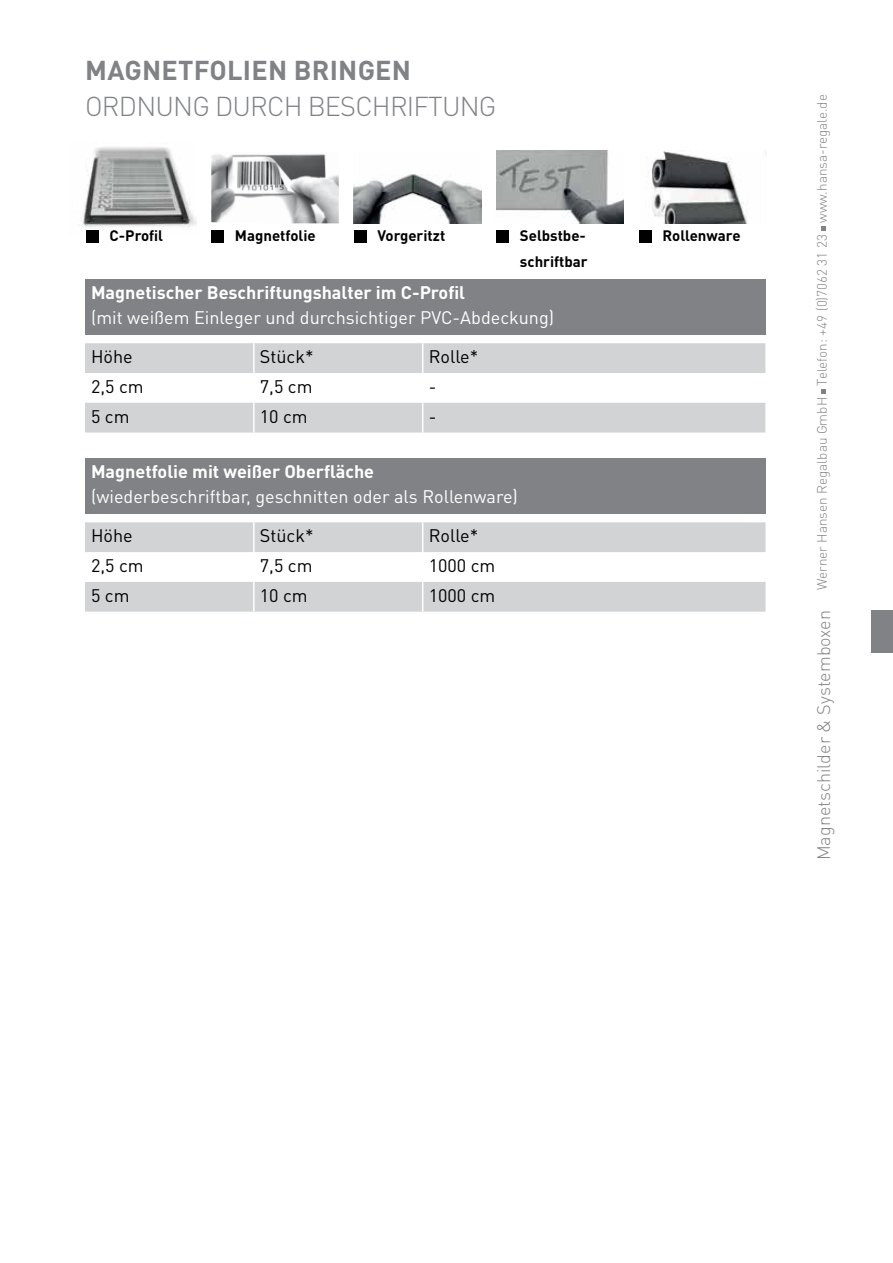
<style>
.page{position:relative;width:893px;height:1263px;background:#fff}
.page>*{position:absolute;margin:0;border:0;box-sizing:border-box;transform-origin:0 0}
.t1{font:300 27px "DIN Pro";letter-spacing:-.03em;color:#808285}
.t2{font:700 27px "DIN Pro";letter-spacing:.01em;color:#808285}
.t3{font:18px "DIN Pro";color:#fff}
.t4{font:18px "DIN Pro";color:#000}
.t5{font:700 18px "DIN Pro";color:#fff}
.t6{font:300 18px "DIN Pro";color:#808285}
.t7{font:700 15px/25.5px "DIN Pro";color:#000}
.t8{font:300 13.5px "DIN Pro";color:#808285}
</style>
<div class="page">
<div style="left:872px;top:610px;width:21px;height:43px;background:#808285"></div>
<svg style="left:821px;top:389px;width:4px;height:4px"></svg>
<svg style="left:821px;top:226px;width:4px;height:5px"></svg>
<img style="left:81px;top:147px;width:115px;height:81px">
<div style="left:85px;top:279px;width:680px;height:55px;background:#808285"></div>
<svg style="left:85px;top:343px;width:680px;height:89px;fill:#d1d3d4"></svg>
<hr style="left:253px;top:343px;width:2px;height:30px;background:#fff">
<hr style="left:422px;top:343px;width:1px;height:30px;background:#fff">
<hr style="left:253px;top:373px;width:2px;height:30px;background:#fff">
<hr style="left:422px;top:373px;width:1px;height:30px;background:#fff">
<hr style="left:253px;top:403px;width:2px;height:29px;background:#fff">
<svg style="left:422px;top:403px;width:1px;height:29px"></svg>
<div style="left:85px;top:458px;width:680px;height:55px;background:#808285"></div>
<svg style="left:85px;top:522px;width:680px;height:90px;fill:#d1d3d4"></svg>
<hr style="left:253px;top:522px;width:2px;height:30px;background:#fff">
<hr style="left:422px;top:522px;width:1px;height:30px;background:#fff">
<hr style="left:253px;top:552px;width:2px;height:30px;background:#fff">
<hr style="left:422px;top:552px;width:1px;height:30px;background:#fff">
<hr style="left:253px;top:582px;width:2px;height:30px;background:#fff">
<hr style="left:422px;top:582px;width:1px;height:30px;background:#fff">
<img style="left:354px;top:174px;width:127px;height:49px">
<img style="left:496px;top:150px;width:128px;height:73px">
<img style="left:648px;top:150px;width:99px;height:73px">
<img style="left:211px;top:154px;width:128px;height:69px">
<div style="left:86px;top:230px;width:13px;height:13px;background:#000"></div>
<div style="left:211px;top:230px;width:13px;height:13px;background:#000"></div>
<div style="left:354px;top:230px;width:13px;height:13px;background:#000"></div>
<div style="left:496px;top:230px;width:13px;height:13px;background:#000"></div>
<div style="left:639px;top:230px;width:12px;height:13px;background:#000"></div>
<h1 class="t2" style="left:85px;top:52px;width:327px">MAGNETFOLIEN BRINGEN</h1>
<h1 class="t1" style="left:85px;top:88px;width:413px">ORDNUNG DURCH BESCHRIFTUNG</h1>
<p class="t7" style="left:110px;top:223px;width:55px">C-Profil</p>
<p class="t7" style="left:235px;top:223px;width:82px">Magnetfolie</p>
<p class="t7" style="left:377px;top:223px;width:69px">Vorgeritzt</p>
<p class="t7" style="left:520px;top:223px;width:69px">Selbstbe&shy;schriftbar</p>
<p class="t7" style="left:662px;top:223px;width:80px">Rollenware</p>
<p class="t5" style="left:91px;top:280px;width:375px">Magnetischer Beschriftungshalter im C-Profil</p>
<p class="t3" style="left:91px;top:305px;width:465px">(mit weißem Einleger und durchsichtiger PVC-Abdeckung)</p>
<p class="t4" style="left:91px;top:344px;width:43px">Höhe</p>
<p class="t4" style="left:260px;top:344px;width:55px">Stück*</p>
<p class="t4" style="left:429px;top:344px;width:51px">Rolle*</p>
<p class="t4" style="left:91px;top:374px;width:54px">2,5 cm</p>
<p class="t4" style="left:260px;top:374px;width:54px">7,5 cm</p>
<p class="t4" style="left:429px;top:374px;width:9px">-</p>
<p class="t4" style="left:91px;top:404px;width:40px">5 cm</p>
<p class="t4" style="left:260px;top:404px;width:49px">10 cm</p>
<p class="t4" style="left:429px;top:404px;width:9px">-</p>
<p class="t5" style="left:91px;top:459px;width:285px">Magnetfolie mit weißer Oberfläche</p>
<p class="t3" style="left:91px;top:485px;width:428px">(wiederbeschriftbar, geschnitten oder als Rollenware)</p>
<p class="t4" style="left:91px;top:523px;width:43px">Höhe</p>
<p class="t4" style="left:260px;top:523px;width:55px">Stück*</p>
<p class="t4" style="left:429px;top:523px;width:51px">Rolle*</p>
<p class="t4" style="left:91px;top:553px;width:54px">2,5 cm</p>
<p class="t4" style="left:260px;top:553px;width:54px">7,5 cm</p>
<p class="t4" style="left:429px;top:553px;width:68px">1000 cm</p>
<p class="t4" style="left:91px;top:583px;width:40px">5 cm</p>
<p class="t4" style="left:260px;top:583px;width:49px">10 cm</p>
<p class="t4" style="left:429px;top:583px;width:68px">1000 cm</p>
<p class="t8" style="left:813px;top:590px;width:497px;rotate:-90deg">Werner Hansen Regalbau GmbH Telefon: +49 (0)7062 31 23 www.hansa-regale.de</p>
<p class="t6" style="left:811px;top:860px;width:251px;rotate:-90deg">Magnetschilder &amp; Systemboxen</p>
</div>
